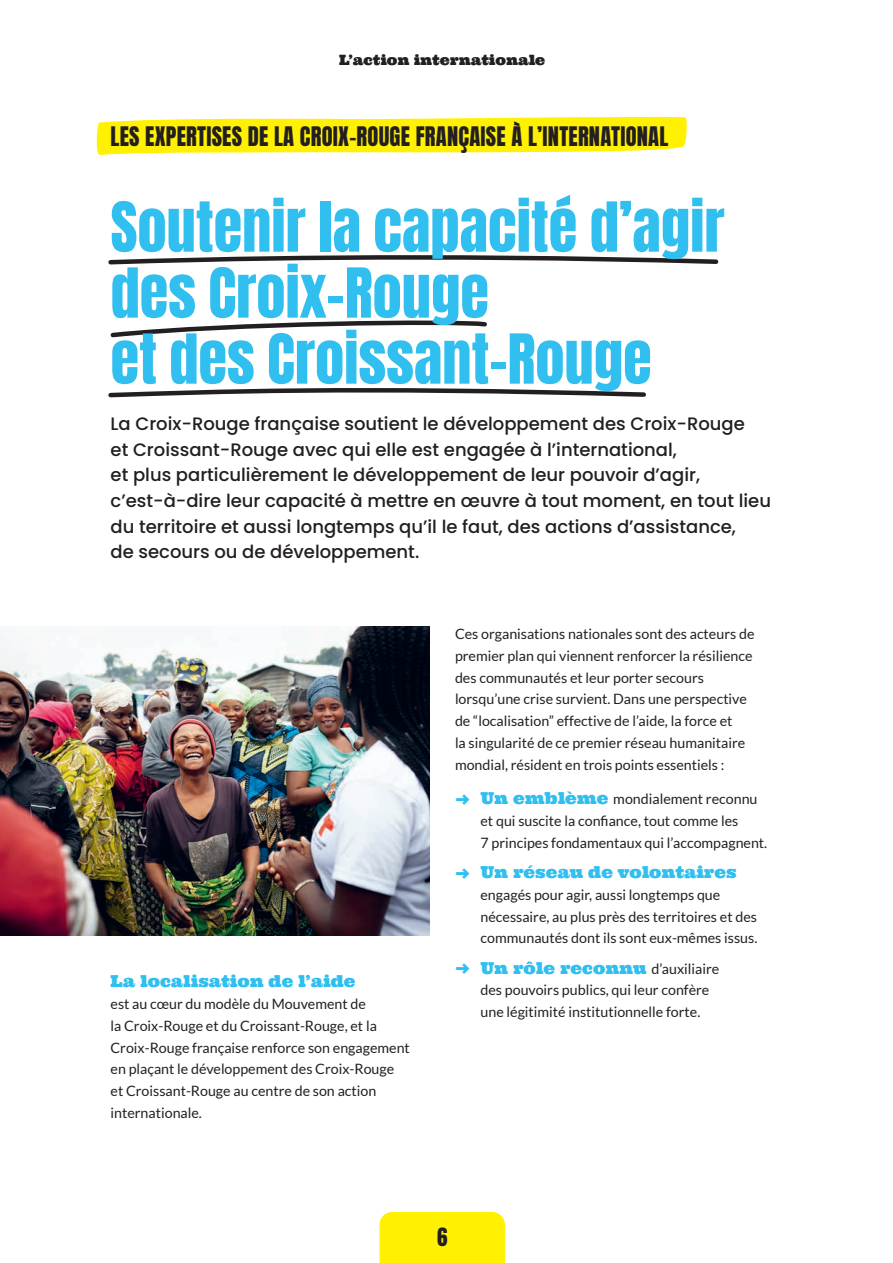
<style>
.page{position:relative;width:893px;height:1263px;background:#fff}
.page>*{position:absolute;margin:0;border:0;box-sizing:border-box;transform-origin:0 0}
.TITRE_1{font:58.5px/66px "Anton";color:#30bfef}
.t1{font:22.5px "Anton";letter-spacing:.01em;color:#231f20}
.t2{font:21px "Anton";color:#231f20}
.CHAPO{font:500 18px/25.5px "Poppins";color:#231f20}
.TEXTE{font:16.5px "Ultra";color:#30bfef}
.TEXTE-2{font:14.25px/21.8px "Lato";color:#231f20}
.t3{font:14.25px "Ultra";color:#231f20}
.s1{font-family:"Faune Display";font-weight:900;font-size:21px;color:#30bfef}
.s2{font-family:"Ultra";font-size:16.5px;color:#30bfef}
.s3{font-family:"Faune Display";font-weight:900;font-size:21px}
.s4{font-family:"Lato";font-size:14.25px;color:#231f20}
</style>
<div class="page">
<svg style="left:96px;top:116px;width:591px;height:40px;background:#fff32b"></svg>
<svg style="left:110px;top:320px;width:377px;height:18px"></svg>
<svg style="left:108px;top:255px;width:611px;height:10px"></svg>
<svg style="left:108px;top:388px;width:538px;height:10px"></svg>
<img style="left:0;top:626px;width:429px;height:309px">
<div style="left:379px;top:1212px;width:126px;height:51px;background:#fff101"></div>
<p class="t3" style="left:339px;top:51px;width:208px">L’action internationale</p>
<p class="t1" style="left:111px;top:125px;width:559px">LES EXPERTISES DE LA CROIX-ROUGE FRANÇAISE À L’INTERNATIONAL</p>
<p class="TITRE_1" style="left:111px;top:198px;width:616px">Soutenir la capacité d’agir des Croix-Rouge<br>et des Croissant-Rouge</p>
<p class="CHAPO" style="left:111px;top:411px;width:662px">La Croix-Rouge française soutient le développement des Croix-Rouge<br>et Croissant-Rouge avec qui elle est engagée à l’international,<br>et plus particulièrement le développement de leur pouvoir d’agir, c’est-à-dire leur capacité à mettre en œuvre à tout moment, en tout lieu du territoire et aussi longtemps qu’il le faut, des actions d’assistance,<br>de secours ou de développement.</p>
<p class="TEXTE" style="left:111px;top:971px;width:247px">La localisation de l’aide</p>
<p class="TEXTE-2" style="left:111px;top:993px;width:301px">est au cœur du modèle du Mouvement de<br>la Croix-Rouge et du Croissant-Rouge, et la Croix-Rouge française renforce son engagement en plaçant le développement des Croix-Rouge et Croissant-Rouge au centre de son action internationale.</p>
<p class="TEXTE-2" style="left:455px;top:623px;width:301px">Ces organisations nationales sont des acteurs de premier plan qui viennent renforcer la résilience des communautés et leur porter secours lorsqu’une crise survient. Dans une perspective de “localisation” effective de l’aide, la force et<br>la singularité de ce premier réseau humanitaire mondial, résident en trois points essentiels :</p>
<p class="TEXTE-2" style="left:480px;top:788px;width:288px;text-indent:-26px"><span class="s1">→</span> <span class="s2">Un emblème</span> mondialement reconnu et qui suscite la confiance, tout comme les<br>7 principes fondamentaux qui l’accompagnent.</p>
<p class="TEXTE" style="left:455px;top:861px;width:283px"><span class="s3">→</span> Un réseau de volontaires</p>
<p class="TEXTE-2" style="left:480px;top:884px;width:278px">engagés pour agir, aussi longtemps que nécessaire, au plus près des territoires et des communautés dont ils sont eux-mêmes issus.</p>
<p class="TEXTE" style="left:455px;top:957px;width:266px"><span class="s3">→</span> Un rôle reconnu <span class="s4">d’auxiliaire</span></p>
<p class="TEXTE-2" style="left:480px;top:979px;width:230px">des pouvoirs publics, qui leur confère une légitimité institutionnelle forte.</p>
<h3 class="t2" style="left:437px;top:1226px;width:12px">6</h3>
</div>
